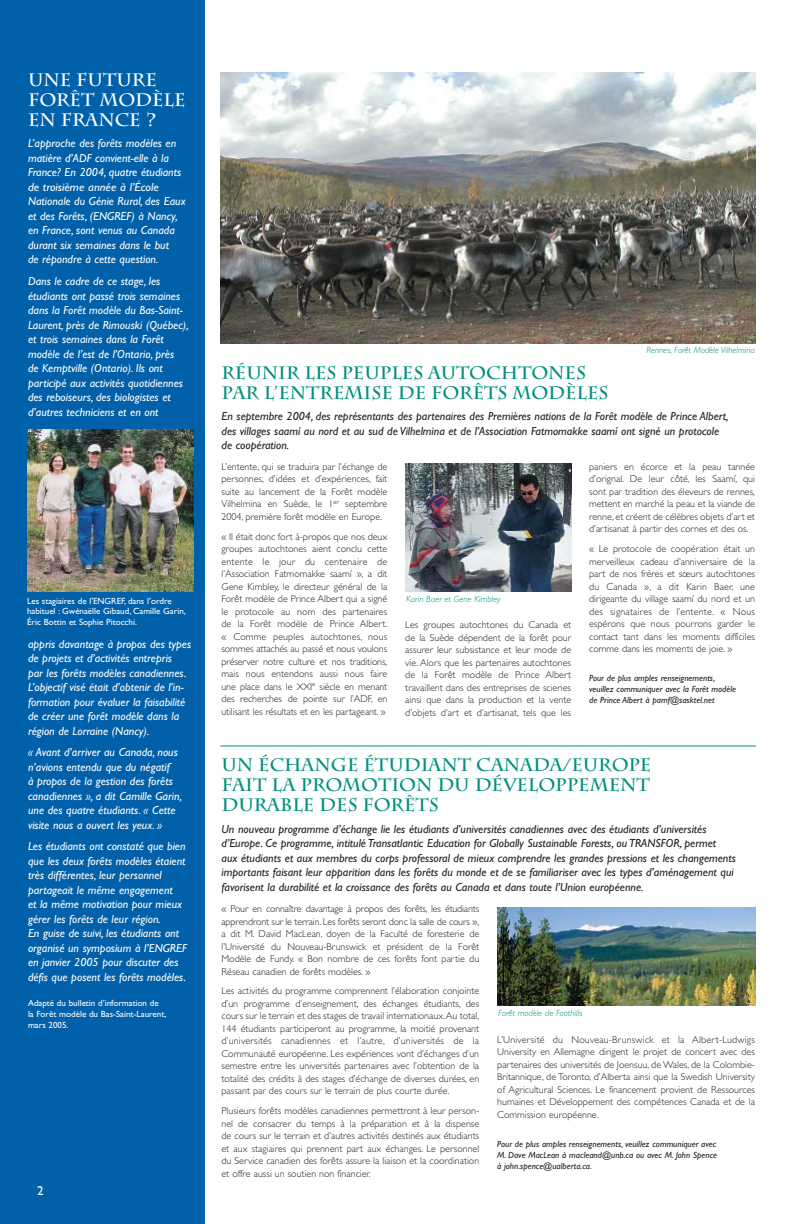
<style>
.page{position:relative;width:792px;height:1224px;background:#fff}
.page>*{position:absolute;margin:0;border:0;box-sizing:border-box;transform-origin:0 0}
.t1{font:700 18px/20px "Charlemagne";color:#008f7e}
.t2{font:700 18px/20px "Charlemagne";color:#fff}
.t3{font:13px "Gill Sans";color:#fff}
.t4{font:italic 11.8px/14.5px "Gill Sans";color:#fff}
.t5{font:italic 11.8px/14.5px "Gill Sans";color:#231f1f}
.t6{font:300 10px/12.5px "Gill Sans";color:#231f1f;text-align:justify}
.t7{font:italic 9px/11px "Gill Sans";color:#231f1f}
.t8{font:9px/11px "Gill Sans";color:#fff}
.t9{font:italic 300 9px "Gill Sans";color:#008f7e}
</style>
<div class="page">
<div style="left:0;top:0;width:204px;height:1224px;background:#0060a9"></div>
<img style="left:497px;top:908px;width:259px;height:98px">
<img style="left:220px;top:72px;width:536px;height:271px">
<img style="left:27px;top:430px;width:167px;height:162px">
<hr style="left:220px;top:746px;width:536px;height:1px;background:#008f7e">
<img style="left:405px;top:463px;width:167px;height:128px">
<h1 class="t2" style="left:28px;top:69px;width:159px">UNE FUTURE<br>FORÊT MODÈLE<br>EN FRANCE ?</h1>
<p class="t4" style="left:28px;top:137px;width:159px">L’approche des forêts modèles en matière d’ADF convient-elle à la<br>France? En 2004, quatre étudiants de troisième année à l’École<br>Nationale du Génie Rural, des Eaux et des Forêts, (ENGREF) à Nancy, en France, sont venus au Canada durant six semaines dans le but<br>de répondre à cette question.</p>
<p class="t4" style="left:28px;top:275px;width:162px">Dans le cadre de ce stage, les étudiants ont passé trois semaines dans la Forêt modèle du Bas-Saint-Laurent, près de Rimouski (Québec), et trois semaines dans la Forêt modèle de l’est de l’Ontario, près<br>de Kemptville (Ontario). Ils ont participé aux activités quotidiennes des reboiseurs, des biologistes et d’autres techniciens et en ont</p>
<p class="t9" style="left:646px;top:347px;width:110px">Rennes, Forêt Modèle Vilhelmina</p>
<h1 class="t1" style="left:222px;top:362px;width:389px">RÉUNIR LES PEUPLES AUTOCHTONES<br>PAR L’ENTREMISE DE FORÊTS MODÈLES</h1>
<p class="t5" style="left:222px;top:410px;width:509px">En septembre 2004, des représentants des partenaires des Premières nations de la Forêt modèle de Prince Albert, des villages saamí au nord et au sud de Vilhelmina et de l’Association Fatmomakke saamí ont signé un protocole de coopération.</p>
<p class="t6" style="left:222px;top:461px;width:167px">L’entente, qui se traduira par l’échange de personnes, d’idées et d’expériences, fait suite au lancement de la Forêt modèle Vilhelmina en Suède, le 1<sup>er</sup> septembre 2004, première forêt modèle en Europe.</p>
<p class="t6" style="left:222px;top:531px;width:167px">« Il était donc fort à-propos que nos deux groupes autochtones aient conclu cette entente le jour du centenaire de l’Association Fatmomakke saamí », a dit Gene Kimbley, le directeur général de la Forêt modèle de Prince Albert qui a signé le protocole au nom des partenaires de la Forêt modèle de Prince Albert. « Comme peuples autochtones, nous sommes attachés au passé et nous voulons préserver notre culture et nos traditions, mais nous entendons aussi nous faire une place dans le XXI<sup>e</sup> siècle en menant des recherches de pointe sur l’ADF, en utilisant les résultats et en les partageant. »</p>
<p class="t6" style="left:589px;top:461px;width:167px">paniers en écorce et la peau tannée d’orignal. De leur côté, les Saamí, qui sont par tradition des éleveurs de rennes, mettent en marché la peau et la viande de renne, et créent de célèbres objets d’art et d’artisanat à partir des cornes et des os.</p>
<p class="t6" style="left:589px;top:544px;width:167px">« Le protocole de coopération était un merveilleux cadeau d’anniversaire de la part de nos frères et sœurs autochtones du Canada », a dit Karin Baer, une dirigeante du village saamí du nord et un des signataires de l’entente. « Nous espérons que nous pourrons garder le contact tant dans les moments difficiles comme dans les moments de joie. »</p>
<p class="t7" style="left:589px;top:674px;width:148px">Pour de plus amples renseignements, veuillez communiquer avec la Forêt modèle de Prince Albert à pamf@sasktel.net</p>
<p class="t9" style="left:406px;top:596px;width:96px">Karin Baer et Gene Kimbley</p>
<p class="t8" style="left:27px;top:597px;width:160px;line-height:10.5px">Les stagiaires de l'ENGREF, dans l’ordre habituel : Gwénaëlle Gibaud, Camille Garin,<br>Éric Bottin et Sophie Pitocchi.</p>
<p class="t6" style="left:405px;top:620px;width:167px">Les groupes autochtones du Canada et de la Suède dépendent de la forêt pour assurer leur subsistance et leur mode de vie. Alors que les partenaires autochtones de la Forêt modèle de Prince Albert travaillent dans des entreprises de scieries ainsi que dans la production et la vente d’objets d’art et d’artisanat, tels que les</p>
<p class="t4" style="left:28px;top:638px;width:165px">appris davantage à propos des types de projets et d’activités entrepris<br>par les forêts modèles canadiennes.<br>L’objectif visé était d’obtenir de l’in&shy;formation pour évaluer la faisabilité de créer une forêt modèle dans la région de Lorraine (Nancy).</p>
<p class="t4" style="left:28px;top:746px;width:156px">« Avant d’arriver au Canada, nous n’avions entendu que du négatif<br>à propos de la gestion des forêts canadiennes », a dit Camille Garin, une des quatre étudiants. « Cette visite nous a ouvert les yeux. »</p>
<p class="t4" style="left:28px;top:841px;width:161px">Les étudiants ont constaté que bien que les deux forêts modèles étaient très différentes, leur personnel partageait le même engagement<br>et la même motivation pour mieux gérer les forêts de leur région.<br>En guise de suivi, les étudiants ont organisé un symposium à l’ENGREF en janvier 2005 pour discuter des défis que posent les forêts modèles.</p>
<p class="t8" style="left:28px;top:999px;width:140px">Adapté du bulletin d’information de la Forêt modèle du Bas-Saint-Laurent, mars 2005.</p>
<p class="t9" style="left:498px;top:1010px;width:86px">Forêt modèle de Foothills</p>
<h1 class="t1" style="left:222px;top:755px;width:431px;text-align:justify">UN ÉCHANGE ÉTUDIANT CANADA/EUROPE FAIT LA PROMOTION DU DÉVELOPPEMENT DURABLE DES FORÊTS</h1>
<p class="t5" style="left:222px;top:823px;width:516px">Un nouveau programme d’échange lie les étudiants d’universités canadiennes avec des étudiants d’universités d’Europe. Ce programme, intitulé Transatlantic Education for Globally Sustainable Forests, ou TRANSFOR, permet<br>aux étudiants et aux membres du corps professoral de mieux comprendre les grandes pressions et les changements importants faisant leur apparition dans les forêts du monde et de se familiariser avec les types d’aménagement qui favorisent la durabilité et la croissance des forêts au Canada et dans toute l’Union européenne.</p>
<p class="t6" style="left:222px;top:904px;width:259px">« Pour en connaître davantage à propos des forêts, les étudiants apprendront sur le terrain. Les forêts seront donc la salle de cours », a dit M. David MacLean, doyen de la Faculté de foresterie de l’Université du Nouveau-Brunswick et président de la Forêt Modèle de Fundy. « Bon nombre de ces forêts font partie du Réseau canadien de forêts modèles. »</p>
<p class="t6" style="left:222px;top:986px;width:259px">Les activités du programme comprennent l’élaboration conjointe d’un programme d’enseignement, des échanges étudiants, des cours sur le terrain et des stages de travail internationaux.Au total, 144 étudiants participeront au programme, la moitié provenant d’universités canadiennes et l’autre, d’universités de la Communauté européenne. Les expériences vont d’échanges d’un semestre entre les universités partenaires avec l’obtention de la totalité des crédits à des stages d’échange de diverses durées, en passant par des cours sur le terrain de plus courte durée.</p>
<p class="t6" style="left:222px;top:1106px;width:259px">Plusieurs forêts modèles canadiennes permettront à leur person&shy;nel de consacrer du temps à la préparation et à la dispense de cours sur le terrain et d’autres activités destinés aux étudiants et aux stagiaires qui prennent part aux échanges. Le personnel du Service canadien des forêts assure la liaison et la coordination et offre aussi un soutien non financier.</p>
<p class="t6" style="left:497px;top:1034px;width:259px">L’Université du Nouveau-Brunswick et la Albert-Ludwigs University en Allemagne dirigent le projet de concert avec des partenaires des universités de Joensuu, de Wales, de la Colombie-Britannique, de Toronto, d’Alberta ainsi que la Swedish University of Agricultural Sciences. Le financement provient de Ressources humaines et Développement des compétences Canada et de la Commission européenne.</p>
<p class="t7" style="left:497px;top:1139px;width:221px;text-align:justify">Pour de plus amples renseignements, veuillez communiquer avec M. Dave MacLean à macleand@unb.ca ou avec M. John Spence à john.spence@ualberta.ca.</p>
<h2 class="t3" style="left:37px;top:1186px;width:8px">2</h2>
</div>
